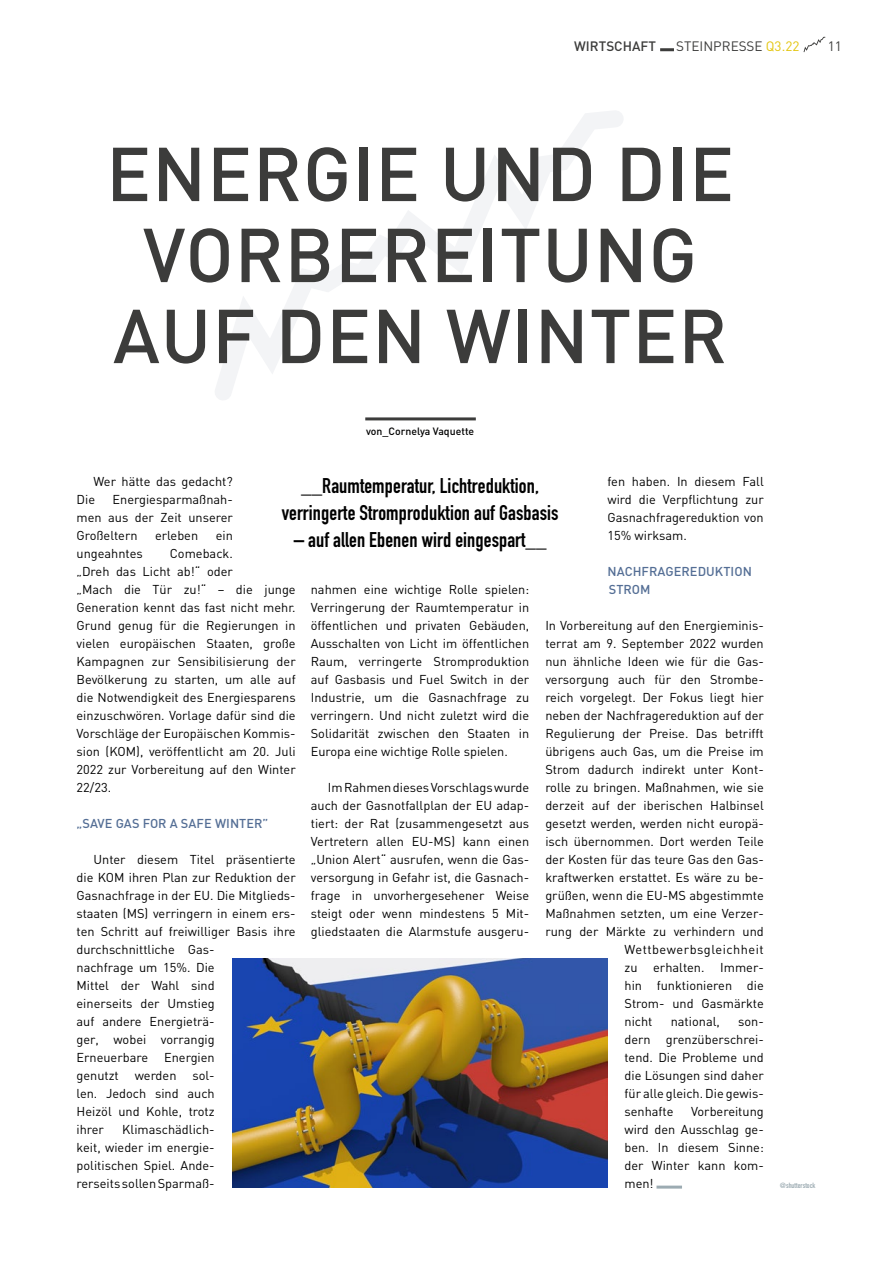
<style>
.page{position:relative;width:893px;height:1263px;background:#fff}
.page>*{position:absolute;margin:0;border:0;box-sizing:border-box;transform-origin:0 0}
.HEADLINE_1{font:500 75px/81px "DIN";letter-spacing:.01em;color:#3c3c3b;text-align:center}
.Bildtext{font:21px/27px "DIN Engschrift";letter-spacing:.005em;color:#000;text-align:center}
.t1{font:13.5px "DIN";color:#3c3c3b}
.t2{font:500 13.5px "DIN";color:#3c3c3b}
.Fließtext_NEU{font:12.75px/18px "DIN";color:#000;text-align:justify}
.Zwischenheadline{font:500 12.75px/18px "DIN";letter-spacing:.005em;color:#546e95}
.Fließtext_NEU-2{font:12.75px "DIN";letter-spacing:.04em;color:#000}
.Fließtext_NEU-3{font:500 10.5px "DIN";color:#000}
.Bildtext-2{font:7.5px "DIN Engschrift";letter-spacing:.005em;color:#9cabb2}
.s1{color:#e3c50e}
</style>
<div class="page">
<hr style="left:660px;top:48px;width:14px;height:3px;background:#3c3c3b">
<svg style="left:803px;top:37px;width:22px;height:15px"></svg>
<svg style="left:215px;top:111px;width:408px;height:289px"></svg>
<img style="left:233px;top:958px;width:374px;height:229px">
<hr style="left:365px;top:417px;width:111px;height:3px;background:#3c3c3b">
<hr style="left:656px;top:1185px;width:26px;height:3px;background:#9cabb2">
<p class="t2" style="left:574px;top:38px;width:83px">WIRTSCHAFT</p>
<p class="t1" style="left:676px;top:38px;width:125px">STEINPRESSE <span class="s1">Q3.22</span></p>
<p class="t1" style="left:828px;top:38px;width:16px">11</p>
<p class="HEADLINE_1" style="left:106px;top:131px;width:630px">ENERGIE UND DIE<br>VORBEREITUNG<br>AUF DEN WINTER</p>
<p class="Fließtext_NEU-3" style="left:366px;top:425px;width:110px">von_Cornelya Vaquette</p>
<p class="Fließtext_NEU" style="left:77px;top:472px;width:158px;text-indent:17px">Wer hätte das gedacht?<br>Die</p>
<p class="Fließtext_NEU" style="left:607px;top:472px;width:158px">fen haben. In diesem Fall wird die Verpflichtung zur Gasnachfragereduktion von 15% wirksam.</p>
<p class="Zwischenheadline" style="left:607px;top:562px;width:146px">NACHFRAGEREDUKTION<br>STROM</p>
<p class="Fließtext_NEU" style="left:545px;top:616px;width:220px">In Vorbereitung auf den Energieminis-</p>
<p class="Fließtext_NEU" style="left:545px;top:634px;width:220px">terrat am 9. September 2022 wurden</p>
<p class="Fließtext_NEU" style="left:545px;top:652px;width:220px">nun ähnliche Ideen wie für die Gas-</p>
<p class="Fließtext_NEU" style="left:545px;top:670px;width:220px">versorgung auch für den Strombe-</p>
<p class="Fließtext_NEU" style="left:545px;top:688px;width:220px">reich vorgelegt. Der Fokus liegt hier</p>
<p class="Fließtext_NEU" style="left:545px;top:706px;width:220px">neben der Nachfragereduktion auf der</p>
<p class="Fließtext_NEU" style="left:545px;top:724px;width:220px">Regulierung der Preise. Das betrifft</p>
<p class="Fließtext_NEU" style="left:545px;top:742px;width:220px">übrigens auch Gas, um die Preise im</p>
<p class="Fließtext_NEU" style="left:545px;top:760px;width:220px">Strom dadurch indirekt unter Kont-</p>
<p class="Fließtext_NEU" style="left:545px;top:778px;width:220px">rolle zu bringen. Maßnahmen, wie sie</p>
<p class="Fließtext_NEU" style="left:545px;top:796px;width:220px">derzeit auf der iberischen Halbinsel</p>
<p class="Fließtext_NEU" style="left:545px;top:814px;width:220px">gesetzt werden, werden nicht europä-</p>
<p class="Fließtext_NEU" style="left:545px;top:832px;width:220px">isch übernommen. Dort werden Teile</p>
<p class="Fließtext_NEU" style="left:545px;top:850px;width:220px">der Kosten für das teure Gas den Gas-</p>
<p class="Fließtext_NEU" style="left:545px;top:868px;width:220px">kraftwerken erstattet. Es wäre zu be-</p>
<p class="Fließtext_NEU" style="left:545px;top:886px;width:220px">grüßen, wenn die EU-MS abgestimmte</p>
<p class="Fließtext_NEU" style="left:545px;top:904px;width:220px">Maßnahmen setzten, um eine Verzer-</p>
<p class="Fließtext_NEU" style="left:545px;top:922px;width:220px">rung der Märkte zu verhindern und</p>
<p class="Fließtext_NEU-2" style="left:624px;top:941px;width:141px">Wettbewerbsgleichheit</p>
<p class="Fließtext_NEU" style="left:624px;top:958px;width:139px">zu erhalten. Immer-</p>
<p class="Fließtext_NEU" style="left:624px;top:976px;width:141px">hin funktionieren die</p>
<p class="Fließtext_NEU" style="left:624px;top:994px;width:141px">Strom- und Gasmärkte</p>
<p class="Fließtext_NEU" style="left:624px;top:1012px;width:30px">nicht</p>
<p class="Fließtext_NEU" style="left:671px;top:1012px;width:51px">national,</p>
<p class="Bildtext" style="left:282px;top:472px;width:278px">__Raumtemperatur, Lichtreduktion, verringerte Stromproduktion auf Gasbasis</p>
<p class="Bildtext" style="left:294px;top:526px;width:254px">– auf allen Ebenen wird eingespart__</p>
<p class="Fließtext_NEU" style="left:77px;top:490px;width:158px;text-indent:36px">Energiesparmaßnah&shy;men aus der Zeit unserer Großeltern</p>
<p class="Fließtext_NEU" style="left:155px;top:526px;width:45px">erleben</p>
<p class="Fließtext_NEU" style="left:216px;top:526px;width:19px">ein</p>
<p class="Fließtext_NEU" style="left:77px;top:544px;width:221px;text-align:left;text-indent:93px">Comeback.<br>„Dreh das Licht ab!“ oder<br>„Mach die Tür zu!“ – die junge<br>Generation kennt das fast nicht mehr.<br>Grund genug für die Regierungen in vielen europäischen Staaten, große<br>Kampagnen zur Sensibilisierung der<br>Bevölkerung zu starten, um alle auf die Notwendigkeit des Energiesparens einzuschwören. Vorlage dafür sind die<br>Vorschläge der Europäischen Kommis&shy;sion (KOM), veröffentlicht am 20. Juli<br>2022 zur Vorbereitung auf den Winter<br>22/23.</p>
<p class="Zwischenheadline" style="left:77px;top:814px;width:193px">„SAVE GAS FOR A SAFE WINTER”</p>
<p class="Fließtext_NEU" style="left:77px;top:850px;width:221px;text-align:left;text-indent:17px">Unter diesem Titel präsentierte die KOM ihren Plan zur Reduktion der<br>Gasnachfrage in der EU. Die Mitglieds&shy;staaten (MS) verringern in einem ers&shy;ten Schritt auf freiwilliger Basis ihre durchschnittliche Gas-<br>nachfrage um 15%. Die<br>Mittel der Wahl sind<br>einerseits der Umstieg<br>auf andere Energieträ-<br>ger, wobei vorrangig<br>Erneuerbare</p>
<p class="Fließtext_NEU" style="left:77px;top:544px;width:68px">ungeahntes</p>
<p class="Fließtext_NEU" style="left:311px;top:580px;width:220px">nahmen eine wichtige Rolle spielen:<br>Verringerung der Raumtemperatur in öffentlichen und privaten Gebäuden, Ausschalten von Licht im öffentlichen Raum, verringerte Stromproduktion auf Gasbasis und Fuel Switch in der Industrie, um die Gasnachfrage zu verringern. Und nicht zuletzt wird die Solidarität zwischen den Staaten in Europa eine wichtige Rolle spielen.</p>
<p class="Fließtext_NEU" style="left:311px;top:778px;width:220px;text-align:left;text-indent:17px">Im Rahmen dieses Vorschlags wurde auch der Gasnotfallplan der EU adap&shy;tiert: der Rat (zusammengesetzt aus Vertretern allen EU-MS) kann einen „Union Alert“ ausrufen, wenn die Gas&shy;versorgung in Gefahr ist, die Gasnach&shy;frage in unvorhergesehener Weise steigt oder wenn mindestens 5 Mit&shy;gliedstaaten die Alarmstufe ausgeru-</p>
<p class="Fließtext_NEU" style="left:624px;top:1012px;width:141px;text-indent:114px">son&shy;dern grenzüberschrei&shy;tend. Die Probleme und die Lösungen sind daher für alle gleich. Die gewis&shy;senhafte</p>
<p class="Fließtext_NEU" style="left:77px;top:1048px;width:140px;text-indent:88px">Energien genutzt werden sol&shy;len. Jedoch sind auch Heizöl und Kohle, trotz ihrer</p>
<p class="Fließtext_NEU" style="left:624px;top:1102px;width:141px;text-indent:67px">Vorbereitung wird den Ausschlag ge&shy;ben. In diesem Sinne: der Winter kann kom&shy;men!</p>
<p class="Fließtext_NEU" style="left:77px;top:1120px;width:140px;text-align:left;text-indent:46px">Klimaschädlich&shy;keit, wieder im energie&shy;politischen Spiel. Ande&shy;rerseits sollen Sparmaß-</p>
<p class="Bildtext-2" style="left:780px;top:1181px;width:37px">@shutterstock</p>
</div>
